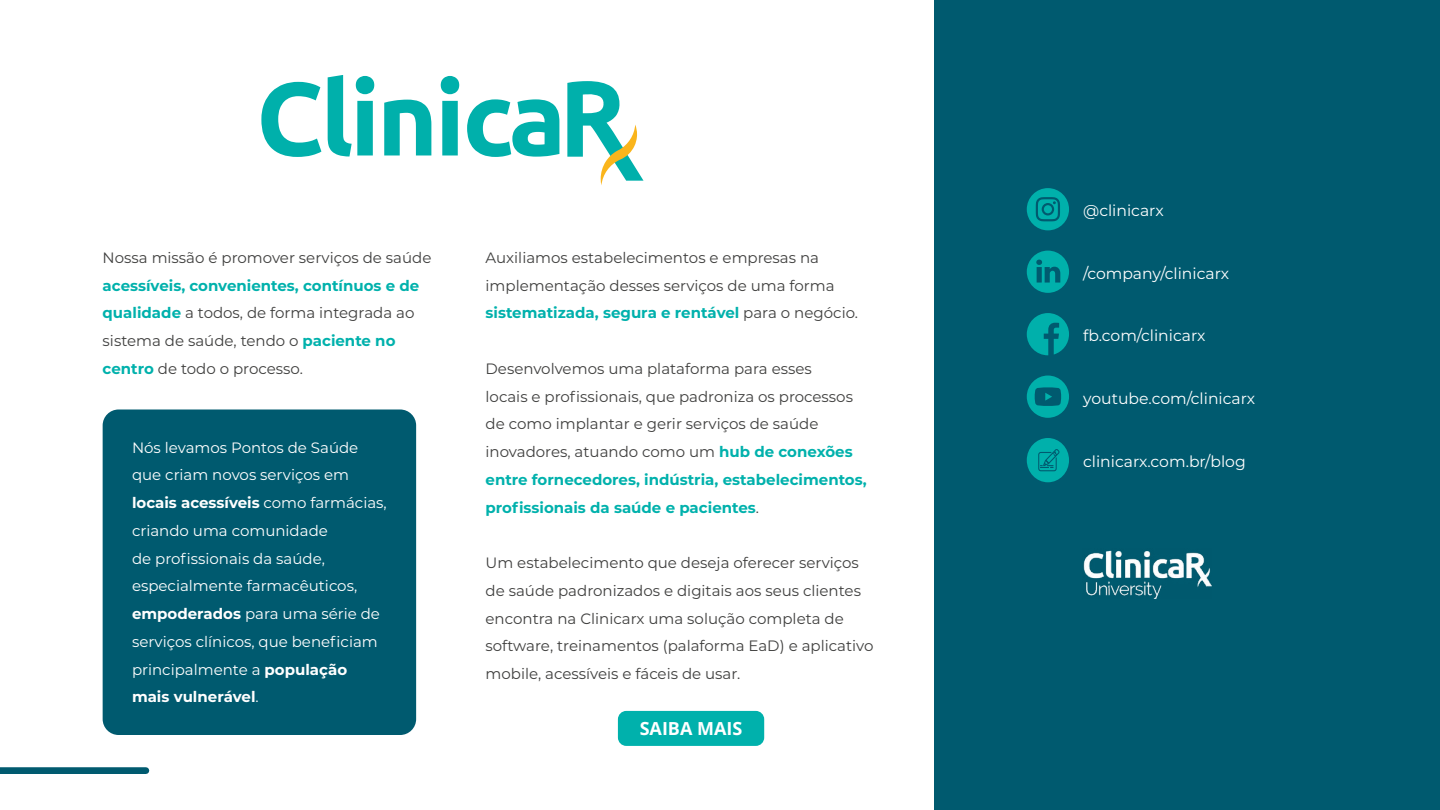
<style>
.page{position:relative;width:1440px;height:810px;background:#fff}
.page>*{position:absolute;margin:0;border:0;box-sizing:border-box;transform-origin:0 0}
.t1{font:700 18px "Open Sans";color:#fff}
.t2{font:15.6px "Montserrat";color:#fff}
.t3{font:15px/27.8px "Montserrat";color:#3f3f3e}
.t4{font:15px/27.8px "Montserrat";color:#fff}
.s1{font-weight:700;color:#00b1ac}
.s2{font-weight:700}
</style>
<div class="page">
<div style="left:934px;top:0;width:506px;height:810px;background:#005a6f"></div>
<div style="left:619px;top:712px;width:144px;height:33px;background:#00b1ac;border-radius:8px"></div>
<div style="left:618px;top:711px;width:146px;height:35px;border:2px solid #00b1ac;border-radius:8px"></div>
<img style="left:1083px;top:550px;width:128px;height:49px">
<svg style="left:262px;top:82px;width:59px;height:75px"></svg>
<svg style="left:328px;top:75px;width:46px;height:82px"></svg>
<svg style="left:384px;top:100px;width:47px;height:55px"></svg>
<svg style="left:441px;top:76px;width:18px;height:79px"></svg>
<svg style="left:467px;top:99px;width:92px;height:58px"></svg>
<svg style="left:567px;top:81px;width:77px;height:104px"></svg>
<svg style="left:1027px;top:188px;width:42px;height:42px"></svg>
<svg style="left:1027px;top:251px;width:42px;height:42px"></svg>
<svg style="left:1027px;top:376px;width:42px;height:42px"></svg>
<svg style="left:1027px;top:313px;width:42px;height:42px"></svg>
<svg style="left:1027px;top:438px;width:42px;height:44px"></svg>
<div style="left:103px;top:410px;width:313px;height:325px;background:#005a6f;border-radius:16px"></div>
<div style="left:0;top:767px;width:146px;height:7px;background:#005a6f"></div>
<p class="t3" style="left:103px;top:243px;width:330px">Nossa missão é promover serviços de saúde</p>
<p class="t3" style="left:103px;top:271px;width:318px"><span class="s1">acessíveis, convenientes, contínuos e de qualidade</span> a todos, de forma integrada ao sistema de saúde, tendo o <span class="s1">paciente no centro</span> de todo o processo.</p>
<p class="t4" style="left:132px;top:433px;width:256px">Nós levamos Pontos de Saúde que criam novos serviços em <span class="s2">locais acessíveis</span> como farmácias, criando uma comunidade<br>de profissionais da saúde, especialmente farmacêuticos, <span class="s2">empoderados</span> para uma série de serviços clínicos, que beneficiam principalmente a <span class="s2">população mais vulnerável</span>.</p>
<p class="t3" style="left:486px;top:243px;width:374px">Auxiliamos estabelecimentos e empresas na implementação desses serviços de uma forma <span class="s1">sistematizada, segura e rentável</span> para o negócio.</p>
<p class="t3" style="left:486px;top:354px;width:383px">Desenvolvemos uma plataforma para esses<br>locais e profissionais, que padroniza os processos de como implantar e gerir serviços de saúde inovadores, atuando como um <span class="s1">hub de conexões entre fornecedores, indústria, estabelecimentos, profissionais da saúde e pacientes</span>.</p>
<p class="t3" style="left:486px;top:548px;width:389px">Um estabelecimento que deseja oferecer serviços de saúde padronizados e digitais aos seus clientes encontra na Clinicarx uma solução completa de software, treinamentos (palaforma EaD) e aplicativo mobile, acessíveis e fáceis de usar.</p>
<p class="t1" style="left:640px;top:716px;width:104px">SAIBA MAIS</p>
<p class="t2" style="left:1083px;top:200px;width:82px">@clinicarx</p>
<p class="t2" style="left:1083px;top:262px;width:147px">/company/clinicarx</p>
<p class="t2" style="left:1083px;top:325px;width:124px">fb.com/clinicarx</p>
<p class="t2" style="left:1083px;top:387px;width:174px">youtube.com/clinicarx</p>
<p class="t2" style="left:1083px;top:451px;width:164px">clinicarx.com.br/blog</p>
</div>
